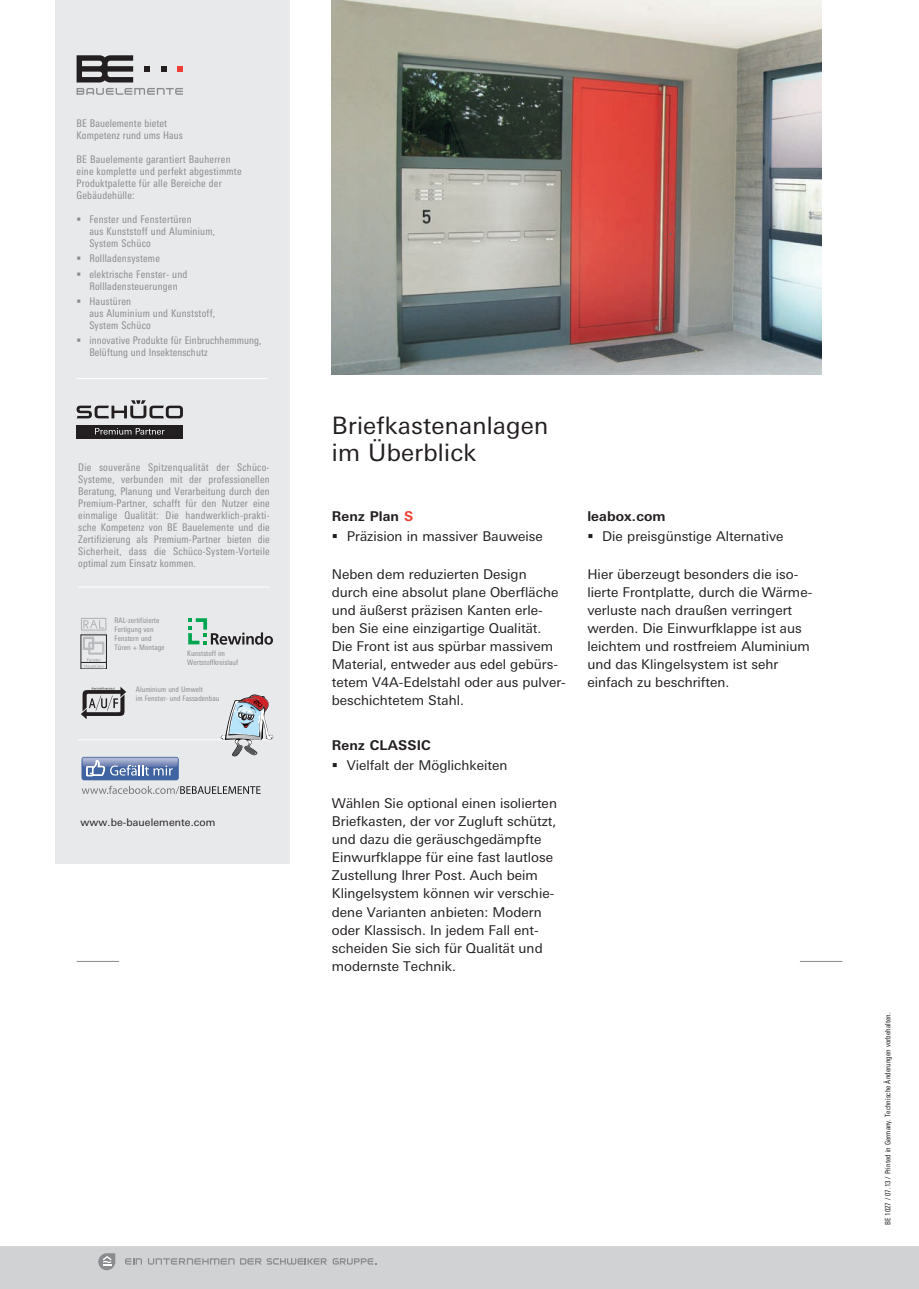
<style>
.page{position:relative;width:919px;height:1289px;background:#fff}
.page>*{position:absolute;margin:0;border:0;box-sizing:border-box;transform-origin:0 0}
.Subl_Titel_deutsch{font:24px "LT Univers Basic";letter-spacing:.01em;color:#231f20}
.t1{font:13.5px/18px "LT Univers Basic";color:#231f20}
.t2{font:700 13.5px "LT Univers Basic";letter-spacing:.01em;color:#231f20}
.BE_Fließtext_Bildunt{font:condensed 10.5px/12px "LT Univers";letter-spacing:.01em;color:#8a8c8f}
.BE_Fließtext{font:condensed 10.5px/12px "LT Univers";letter-spacing:.02em;color:#8a8c8f}
.t3{font:10.5px "LT Univers Basic";letter-spacing:.01em;color:#231f20}
.BE_Fließtext_Bildunt-2{font:condensed 7.5px/9px "LT Univers";letter-spacing:.01em;color:#8a8c8f}
.t4{font:condensed 7.5px "LT Univers";letter-spacing:.005em;color:#231f20}
.s1{color:#ee3e35}
</style>
<div class="page">
<div style="left:0;top:1246px;width:918px;height:42px;background:#d1d2d4"></div>
<svg style="left:125px;top:1258px;width:17px;height:6px"></svg>
<svg style="left:148px;top:1258px;width:86px;height:6px"></svg>
<svg style="left:240px;top:1258px;width:87px;height:6px"></svg>
<svg style="left:333px;top:1258px;width:44px;height:6px"></svg>
<svg style="left:98px;top:1253px;width:17px;height:17px"></svg>
<div style="left:55px;top:0;width:234px;height:863px;background:#e8e9ea"></div>
<svg style="left:77px;top:55px;width:56px;height:27px"></svg>
<svg style="left:144px;top:66px;width:6px;height:6px"></svg>
<svg style="left:177px;top:66px;width:6px;height:6px"></svg>
<svg style="left:161px;top:66px;width:5px;height:6px"></svg>
<svg style="left:77px;top:88px;width:106px;height:7px"></svg>
<div style="left:77px;top:425px;width:106px;height:13px;background:#231f20"></div>
<svg style="left:95px;top:428px;width:70px;height:6px"></svg>
<svg style="left:77px;top:400px;width:106px;height:18px"></svg>
<hr style="left:77px;top:378px;width:191px;height:1px;background:#fff">
<hr style="left:78px;top:586px;width:192px;height:1px;background:#fff">
<svg style="left:82px;top:785px;width:178px;height:9px"></svg>
<div style="left:81px;top:756px;width:98px;height:24px;background:#3f64a1;border-radius:3px"></div>
<img style="left:82px;top:757px;width:96px;height:9px">
<svg style="left:86px;top:759px;width:87px;height:17px"></svg>
<svg style="left:81px;top:687px;width:45px;height:32px"></svg>
<svg style="left:188px;top:618px;width:85px;height:26px"></svg>
<svg style="left:81px;top:618px;width:25px;height:49px"></svg>
<hr style="left:78px;top:739px;width:192px;height:1px;background:#fff">
<svg style="left:221px;top:694px;width:52px;height:62px"></svg>
<hr style="left:799px;top:961px;width:43px;height:1px;background:#8a8c8f">
<hr style="left:77px;top:961px;width:42px;height:1px;background:#8a8c8f">
<img style="left:332px;top:0;width:489px;height:374px">
<p class="BE_Fließtext_Bildunt" style="left:77px;top:117px;width:108px">BE Bauelemente bietet<br>Kompetenz rund ums Haus</p>
<p class="BE_Fließtext" style="left:77px;top:153px;width:166px">BE Bauelemente garantiert Bauherren eine komplette und perfekt abgestimmte<br>Produktpalette für alle Bereiche der</p>
<p class="BE_Fließtext" style="left:77px;top:189px;width:59px">Gebäudehülle:</p>
<p class="BE_Fließtext" style="left:89px;top:213px;width:127px;text-indent:-13px">▪ Fenster und Fenstertüren<br>aus Kunststoff und Aluminium,<br>System Schüco</p>
<p class="BE_Fließtext" style="left:77px;top:252px;width:85px">▪ Rollladensysteme</p>
<p class="BE_Fließtext" style="left:77px;top:268px;width:112px;text-align:center">▪ elektrische Fenster- und<br>Rollladensteuerungen</p>
<p class="BE_Fließtext" style="left:89px;top:295px;width:127px;text-indent:-13px">▪ Haustüren<br>aus Aluminium und Kunststoff,<br>System Schüco</p>
<p class="BE_Fließtext" style="left:89px;top:334px;width:174px;text-indent:-13px">▪ innovative Produkte für Einbruchhemmung,<br>Belüftung und Insektenschutz</p>
<p class="BE_Fließtext_Bildunt" style="left:78px;top:461px;width:193px;text-align:justify">Die souveräne Spitzenqualität der Schüco-Systeme, verbunden mit der professionellen Beratung, Planung und Verarbeitung durch den Premium-Partner, schafft für den Nutzer eine einmalige Qualität: Die handwerklich-prakti&shy;sche Kompetenz von BE Bauelemente und die Zertifizierung als Premium-Partner bieten die Sicherheit, dass die Schüco-System-Vorteile optimal zum Einsatz kommen.</p>
<p class="BE_Fließtext_Bildunt-2" style="left:115px;top:616px;width:46px">RAL-zertifizierte</p>
<p class="BE_Fließtext_Bildunt-2" style="left:115px;top:625px;width:40px">Fertigung von<br>Fenstern und</p>
<p class="BE_Fließtext_Bildunt-2" style="left:115px;top:643px;width:51px">Türen + Montage</p>
<p class="BE_Fließtext_Bildunt-2" style="left:136px;top:685px;width:85px">Aluminium und Umwelt<br>im Fenster- und Fassadenbau</p>
<p class="BE_Fließtext_Bildunt-2" style="left:187px;top:649px;width:53px">Kunststoff im<br>Wertstoffkreislauf</p>
<p class="t3" style="left:80px;top:816px;width:137px">www.be-bauelemente.com</p>
<p class="Subl_Titel_deutsch" style="left:332px;top:412px;width:218px">Briefkastenanlagen</p>
<p class="Subl_Titel_deutsch" style="left:332px;top:439px;width:146px">im Überblick</p>
<p class="t2" style="left:332px;top:507px;width:83px">Renz Plan <span class="s1">S</span></p>
<p class="t1" style="left:347px;top:527px;width:198px">Präzision in massiver Bauweise</p>
<p class="t1" style="left:332px;top:565px;width:235px">Neben dem reduzierten Design durch eine absolut plane Oberfläche und äußerst präzisen Kanten erle&shy;ben Sie eine einzigartige Qualität.<br>Die Front ist aus spürbar massivem Material, entweder aus edel gebürs&shy;tetem V4A-Edelstahl oder aus pulver&shy;beschichtetem Stahl.</p>
<p class="t2" style="left:332px;top:737px;width:100px">Renz CLASSIC</p>
<p class="t1" style="left:347px;top:756px;width:162px">Vielfalt der Möglichkeiten</p>
<p class="t1" style="left:332px;top:794px;width:227px">Wählen Sie optional einen isolierten<br>Briefkasten, der vor Zugluft schützt,</p>
<p class="t1" style="left:332px;top:830px;width:223px">und dazu die geräuschgedämpfte<br>Einwurfklappe für eine fast lautlose</p>
<p class="t1" style="left:332px;top:866px;width:224px">Zustellung Ihrer Post. Auch beim<br>Klingelsystem können wir verschie&shy;dene Varianten anbieten: Modern oder Klassisch. In jedem Fall ent&shy;scheiden Sie sich für Qualität und modernste Technik.</p>
<p class="t2" style="left:587px;top:507px;width:80px">leabox.com</p>
<p class="t1" style="left:602px;top:527px;width:183px">Die preisgünstige Alternative</p>
<p class="t1" style="left:587px;top:565px;width:226px">Hier überzeugt besonders die iso&shy;lierte Frontplatte, durch die Wärme&shy;verluste nach draußen verringert werden. Die Einwurfklappe ist aus leichtem und rostfreiem Aluminium und das Klingelsystem ist sehr</p>
<p class="t1" style="left:587px;top:673px;width:144px">einfach zu beschriften.</p>
<p class="t4" style="left:883px;top:1225px;width:214px;rotate:-90deg">BE 1027 / 07.13 / Printed in Germany. Technische Änderungen vorbehalten.</p>
</div>
